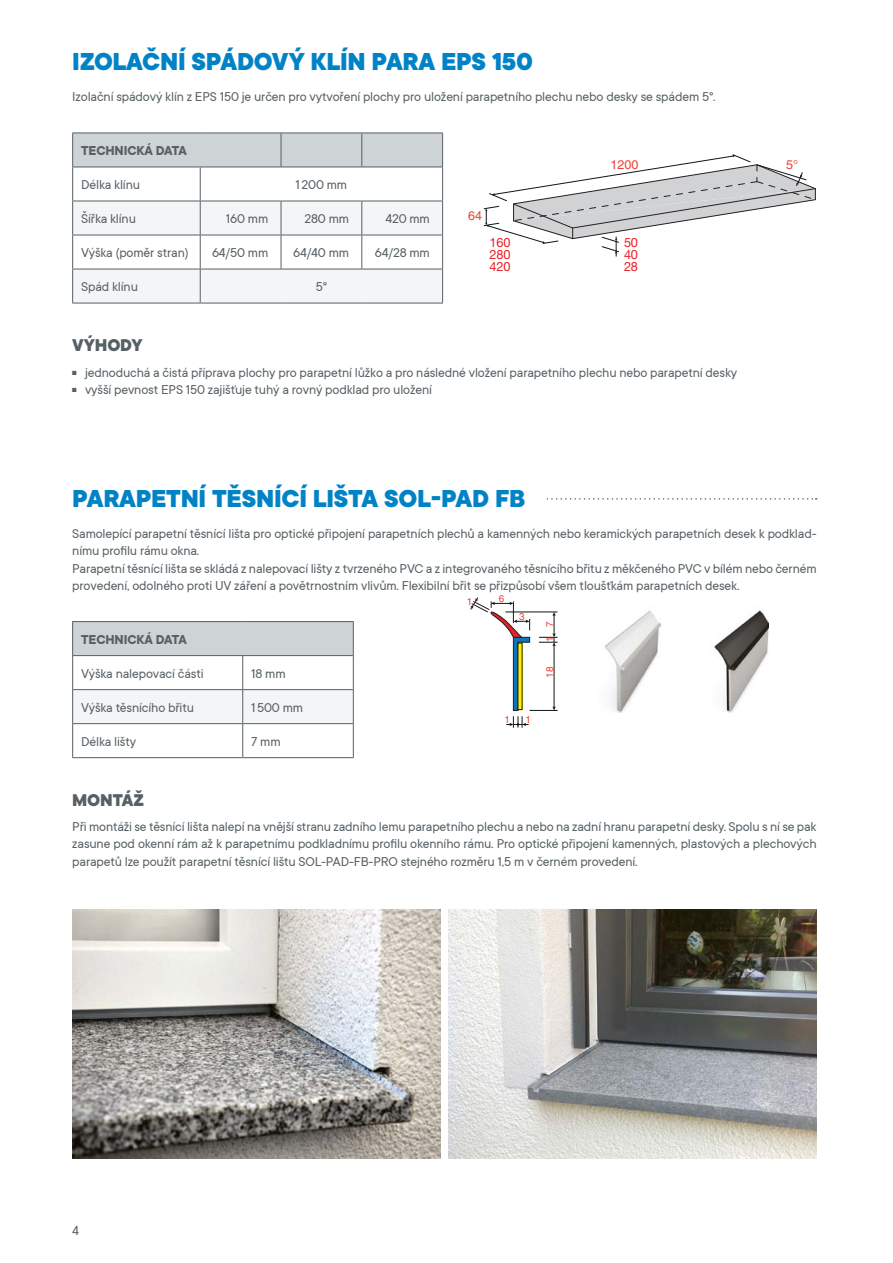
<style>
.page{position:relative;width:893px;height:1263px;background:#fff}
.page>*{position:absolute;margin:0;border:0;box-sizing:border-box;transform-origin:0 0}
.t1{font:800 27px "TT Commons";letter-spacing:-.01em;color:#0083c6}
.t2{font:800 18.75px "TT Commons";letter-spacing:-.01em;color:#576065}
.t3{font:14.25px/17.1px "TT Commons";letter-spacing:-.01em;color:#576065}
.t4{font:700 14.25px "TT Commons";letter-spacing:-.01em;color:#576065}
.t5{font:12.75px/12px "Helvetica Neue LT Pro";letter-spacing:-.01em;color:#ee1d23;text-align:justify}
.t6{font:12.6px "Helvetica CE";color:#ee4136}
.t7{font:9.9px "Helvetica CE";color:#ee4136}
.t8{font:9.75px "Helvetica CE";color:#ee4136}
</style>
<div class="page">
<svg style="left:547px;top:498px;width:270px;height:2px"></svg>
<div style="left:73px;top:134px;width:369px;height:33px;background:#ced3d6"></div>
<svg style="left:73px;top:202px;width:369px;height:101px"></svg>
<hr style="left:72px;top:133px;width:128px;height:1px;background:#576065">
<hr style="left:72px;top:133px;width:1px;height:34px;background:#576065">
<hr style="left:200px;top:133px;width:81px;height:1px;background:#576065">
<hr style="left:281px;top:133px;width:81px;height:1px;background:#576065">
<hr style="left:281px;top:133px;width:1px;height:34px;background:#576065">
<hr style="left:362px;top:133px;width:81px;height:1px;background:#576065">
<hr style="left:361px;top:133px;width:1px;height:34px;background:#576065">
<hr style="left:442px;top:133px;width:1px;height:34px;background:#576065">
<hr style="left:72px;top:167px;width:128px;height:1px;background:#576065">
<hr style="left:72px;top:167px;width:1px;height:34px;background:#576065">
<hr style="left:200px;top:167px;width:81px;height:1px;background:#576065">
<hr style="left:200px;top:167px;width:1px;height:34px;background:#576065">
<hr style="left:281px;top:167px;width:81px;height:1px;background:#576065">
<hr style="left:362px;top:167px;width:81px;height:1px;background:#576065">
<hr style="left:442px;top:167px;width:1px;height:34px;background:#576065">
<hr style="left:72px;top:201px;width:128px;height:1px;background:#576065">
<hr style="left:72px;top:201px;width:1px;height:34px;background:#576065">
<hr style="left:200px;top:201px;width:81px;height:1px;background:#576065">
<hr style="left:200px;top:201px;width:1px;height:34px;background:#576065">
<hr style="left:281px;top:201px;width:81px;height:1px;background:#576065">
<hr style="left:281px;top:201px;width:1px;height:34px;background:#576065">
<hr style="left:362px;top:201px;width:81px;height:1px;background:#576065">
<hr style="left:361px;top:201px;width:1px;height:34px;background:#576065">
<hr style="left:442px;top:201px;width:1px;height:34px;background:#576065">
<hr style="left:72px;top:235px;width:128px;height:1px;background:#576065">
<hr style="left:72px;top:235px;width:1px;height:34px;background:#576065">
<hr style="left:200px;top:235px;width:81px;height:1px;background:#576065">
<hr style="left:200px;top:235px;width:1px;height:34px;background:#576065">
<hr style="left:281px;top:235px;width:81px;height:1px;background:#576065">
<hr style="left:281px;top:235px;width:1px;height:34px;background:#576065">
<hr style="left:362px;top:235px;width:81px;height:1px;background:#576065">
<hr style="left:361px;top:235px;width:1px;height:34px;background:#576065">
<hr style="left:442px;top:235px;width:1px;height:34px;background:#576065">
<hr style="left:72px;top:269px;width:128px;height:1px;background:#576065">
<hr style="left:72px;top:269px;width:1px;height:34px;background:#576065">
<hr style="left:200px;top:269px;width:81px;height:1px;background:#576065">
<hr style="left:200px;top:269px;width:1px;height:34px;background:#576065">
<hr style="left:281px;top:269px;width:81px;height:1px;background:#576065">
<hr style="left:362px;top:269px;width:81px;height:1px;background:#576065">
<hr style="left:442px;top:269px;width:1px;height:34px;background:#576065">
<hr style="left:72px;top:303px;width:128px;height:1px;background:#576065">
<hr style="left:200px;top:303px;width:81px;height:1px;background:#576065">
<hr style="left:281px;top:303px;width:81px;height:1px;background:#576065">
<hr style="left:362px;top:303px;width:81px;height:1px;background:#576065">
<div style="left:73px;top:622px;width:280px;height:34px;background:#ced3d6"></div>
<div style="left:73px;top:690px;width:280px;height:33px;background:#f4f5f6"></div>
<hr style="left:72px;top:621px;width:171px;height:1px;background:#576065">
<hr style="left:72px;top:622px;width:1px;height:33px;background:#576065">
<hr style="left:243px;top:621px;width:111px;height:1px;background:#576065">
<hr style="left:353px;top:622px;width:1px;height:33px;background:#576065">
<hr style="left:72px;top:655px;width:171px;height:1px;background:#576065">
<hr style="left:72px;top:656px;width:1px;height:33px;background:#576065">
<hr style="left:243px;top:655px;width:111px;height:1px;background:#576065">
<hr style="left:242px;top:656px;width:1px;height:33px;background:#576065">
<hr style="left:353px;top:656px;width:1px;height:33px;background:#576065">
<hr style="left:72px;top:689px;width:171px;height:1px;background:#576065">
<hr style="left:72px;top:690px;width:1px;height:33px;background:#576065">
<hr style="left:243px;top:689px;width:111px;height:1px;background:#576065">
<hr style="left:242px;top:690px;width:1px;height:33px;background:#576065">
<hr style="left:353px;top:690px;width:1px;height:33px;background:#576065">
<hr style="left:72px;top:723px;width:171px;height:1px;background:#576065">
<hr style="left:72px;top:724px;width:1px;height:33px;background:#576065">
<hr style="left:243px;top:723px;width:111px;height:1px;background:#576065">
<hr style="left:242px;top:724px;width:1px;height:33px;background:#576065">
<hr style="left:353px;top:724px;width:1px;height:33px;background:#576065">
<hr style="left:72px;top:757px;width:171px;height:1px;background:#576065">
<hr style="left:243px;top:757px;width:111px;height:1px;background:#576065">
<svg style="left:484px;top:155px;width:332px;height:101px"></svg>
<svg style="left:470px;top:597px;width:88px;height:131px"></svg>
<img style="left:604px;top:610px;width:57px;height:103px">
<img style="left:714px;top:609px;width:55px;height:104px">
<img style="left:449px;top:910px;width:367px;height:248px">
<img style="left:72px;top:910px;width:368px;height:248px">
<h1 class="t1" style="left:72px;top:46px;width:462px">IZOLAČNÍ SPÁDOVÝ KLÍN PARA EPS 150</h1>
<p class="t3" style="left:72px;top:88px;width:645px">Izolační spádový klín z EPS 150 je určen pro vytvoření plochy pro uložení parapetního plechu nebo desky se spádem 5°.</p>
<p class="t4" style="left:81px;top:143px;width:107px">TECHNICKÁ DATA</p>
<p class="t3" style="left:81px;top:176px;width:60px">Délka klínu</p>
<p class="t3" style="left:296px;top:176px;width:53px">1200 mm</p>
<p class="t3" style="left:81px;top:210px;width:56px">Šířka klínu</p>
<p class="t3" style="left:226px;top:210px;width:44px">160 mm</p>
<p class="t3" style="left:304px;top:210px;width:46px">280 mm</p>
<p class="t3" style="left:385px;top:210px;width:46px">420 mm</p>
<p class="t3" style="left:81px;top:244px;width:109px">Výška (poměr stran)</p>
<p class="t3" style="left:212px;top:244px;width:58px">64/50 mm</p>
<p class="t3" style="left:293px;top:244px;width:57px">64/40 mm</p>
<p class="t3" style="left:375px;top:244px;width:57px">64/28 mm</p>
<p class="t3" style="left:81px;top:278px;width:58px">Spád klínu</p>
<p class="t3" style="left:316px;top:278px;width:13px">5°</p>
<p class="t6" style="left:611px;top:157px;width:29px">1200</p>
<p class="t6" style="left:468px;top:209px;width:15px">64</p>
<p class="t6" style="left:493px;top:233px;width:22px">280</p>
<p class="t5" style="left:490px;top:236px;width:23px">160<br>280<br>420</p>
<p class="t5" style="left:624px;top:236px;width:16px">50<br>40<br>28</p>
<p class="t6" style="left:621px;top:240px;width:15px">40</p>
<h2 class="t2" style="left:72px;top:335px;width:72px">VÝHODY</h2>
<p class="t3" style="left:85px;top:364px;width:654px">jednoduchá a čistá příprava plochy pro parapetní lůžko a pro následné vložení parapetního plechu nebo parapetní desky vyšší pevnost EPS 150 zajišťuje tuhý a rovný podklad pro uložení</p>
<p class="t6" style="left:786px;top:157px;width:14px">5°</p>
<h1 class="t1" style="left:72px;top:484px;width:31px">PARAPETNÍ</h1>
<h1 class="t1" style="left:212px;top:484px;width:44px">TĚSNÍCÍ</h1>
<h1 class="t1" style="left:313px;top:484px;width:214px">LIŠTA SOL-‑PAD FB</h1>
<p class="t3" style="left:72px;top:526px;width:746px">Samolepící parapetní těsnící lišta pro optické připojení parapetních plechů a kamenných nebo keramických parapetních desek k podklad&shy;nímu profilu rámu okna.<br>Parapetní těsnící lišta se skládá z nalepovací lišty z tvrzeného PVC a z integrovaného těsnícího břitu z měkčeného PVC v bílém nebo černém provedení, odolného proti UV záření a povětrnostním vlivům. Flexibilní břit se přizpůsobí všem tloušťkám parapetních desek.</p>
<p class="t4" style="left:81px;top:631px;width:107px">TECHNICKÁ DATA</p>
<p class="t3" style="left:81px;top:665px;width:124px">Výška nalepovací části</p>
<p class="t3" style="left:251px;top:665px;width:36px">18 mm</p>
<p class="t3" style="left:81px;top:699px;width:114px">Výška těsnícího břitu</p>
<p class="t3" style="left:251px;top:699px;width:53px">1500 mm</p>
<p class="t3" style="left:81px;top:733px;width:56px">Délka lišty</p>
<p class="t3" style="left:251px;top:733px;width:31px">7 mm</p>
<p class="t7" style="left:467px;top:596px;width:7px">1</p>
<p class="t7" style="left:499px;top:593px;width:7px">6</p>
<p class="t7" style="left:519px;top:611px;width:7px">3</p>
<p class="t8" style="left:544px;top:627px;width:7px;rotate:-90deg">7</p>
<p class="t8" style="left:544px;top:642px;width:7px;rotate:-90deg">1</p>
<p class="t8" style="left:544px;top:677px;width:13px;rotate:-90deg">18</p>
<p class="t7" style="left:504px;top:714px;width:7px">1</p>
<p class="t7" style="left:526px;top:714px;width:7px">1</p>
<h2 class="t2" style="left:72px;top:789px;width:73px">MONTÁŽ</h2>
<p class="t3" style="left:72px;top:818px;width:746px;text-align:justify">Při montáži se těsnící lišta nalepí na vnější stranu zadního lemu parapetního plechu a nebo na zadní hranu parapetní desky. Spolu s ní se pak zasune pod okenní rám až k parapetnímu podkladnímu profilu okenního rámu. Pro optické připojení kamenných, plastových a plechových parapetů lze použít parapetní těsnící lištu SOL-PAD-FB-PRO stejného rozměru 1,5 m v černém provedení.</p>
<p class="t3" style="left:72px;top:1222px;width:8px">4</p>
</div>
